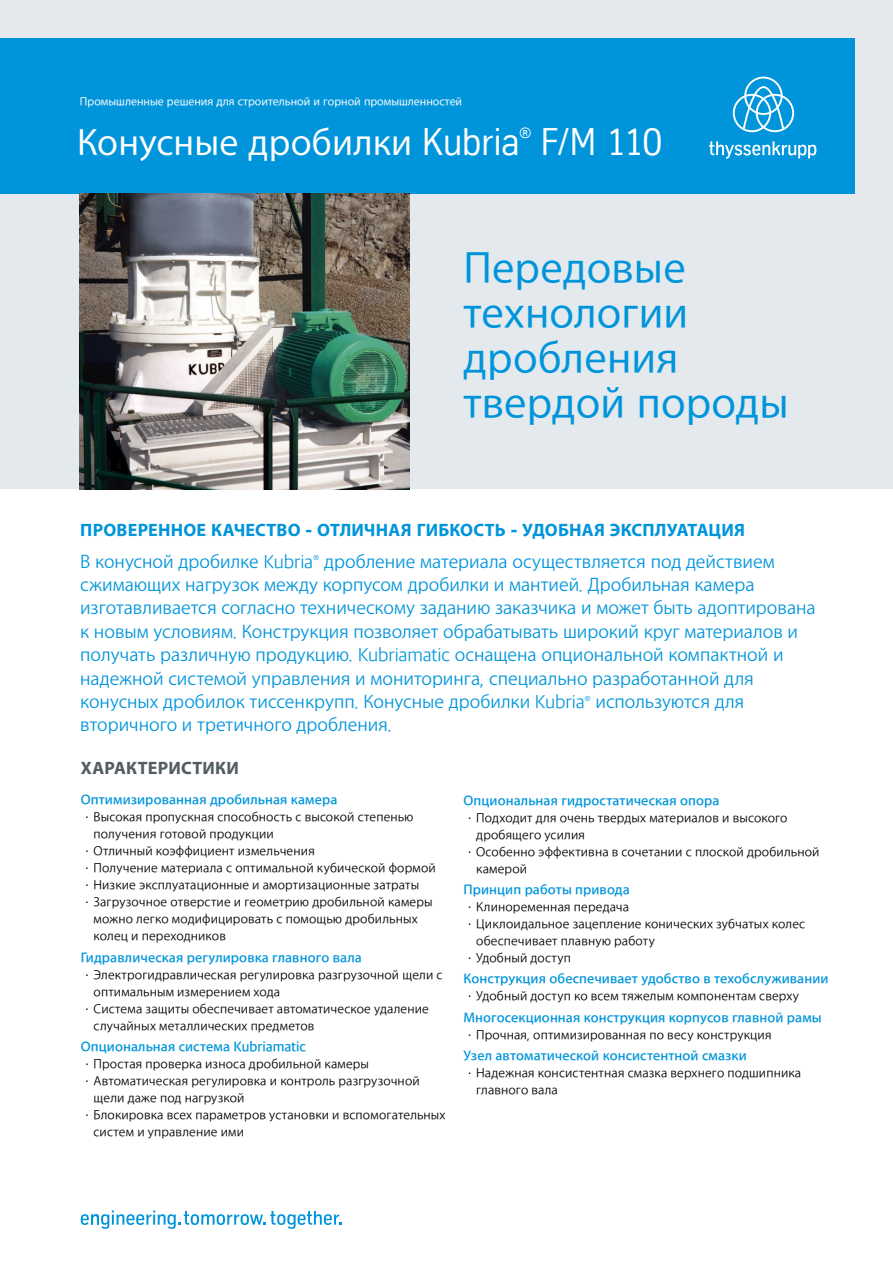
<style>
.page{position:relative;width:893px;height:1263px;background:#fff}
.page>*{position:absolute;margin:0;border:0;box-sizing:border-box;transform-origin:0 0}
.t1{font:45px/45px "Apple SD Gothic Neo";letter-spacing:.005em;color:#0095db}
.t2{font:38.25px "Apple SD Gothic Neo";letter-spacing:.005em;color:#fff}
.t3{font:37.5px "TK Type";color:#fff}
.t4{font:300 19.5px/23.4px "Apple SD Gothic Neo";color:#0095db}
.t5{font:800 18px "Apple SD Gothic Neo";letter-spacing:.01em;color:#0095db}
.t6{font:800 18px "Apple SD Gothic Neo";letter-spacing:.01em;color:#525c61}
.t7{font:14.4px "TK Type";color:#fff}
.t8{font:600 14.25px "Apple SD Gothic Neo";letter-spacing:.01em;color:#0095db}
.t9{font:300 13.5px/17px "Apple SD Gothic Neo";letter-spacing:.01em;color:#000}
.t10{font:12px "Apple SD Gothic Neo";color:#fff}
.t11{font:7.05px "TK Type";color:#0095db}
.s1{font-family:"TK Type";font-size:37.5px}
.s2{font-family:"TK Type";font-weight:400}
</style>
<div class="page">
<svg style="left:81px;top:1210px;width:260px;height:19px"></svg>
<div style="left:0;top:0;width:893px;height:489px;background:#e3e9ec"></div>
<div style="left:0;top:38px;width:855px;height:155px;background:#0095db"></div>
<svg style="left:733px;top:77px;width:61px;height:55px"></svg>
<svg style="left:709px;top:141px;width:107px;height:18px"></svg>
<img style="left:80px;top:193px;width:329px;height:296px">
<p class="t10" style="left:80px;top:96px;width:384px">Промышленные решения для строительной и горной промышленностей</p>
<h2 class="t2" style="left:77px;top:126px;width:444px">Конусные дробилки <span class="s1">Kubria</span></h2>
<p class="t7" style="left:519px;top:125px;width:13px">®</p>
<h3 class="t3" style="left:541px;top:121px;width:123px">F/M 110</h3>
<h1 class="t1" style="left:463px;top:249px;width:327px">Передовые технологии дробления твердой породы</h1>
<h3 class="t5" style="left:80px;top:522px;width:666px">ПРОВЕРЕННОЕ КАЧЕСТВО - ОТЛИЧНАЯ ГИБКОСТЬ - УДОБНАЯ ЭКСПЛУАТАЦИЯ</h3>
<h3 class="t4" style="left:80px;top:551px;width:235px">В конусной дробилке Kubria</h3>
<p class="t11" style="left:314px;top:554px;width:7px">®</p>
<p class="t4" style="left:80px;top:551px;width:737px;text-indent:244px">дробление материала осуществляется под действием сжимающих нагрузок между корпусом дробилки и мантией. Дробильная камера изготавливается согласно техническому заданию заказчика и может быть адоптирована к новым условиям. Конструкция позволяет обрабатывать широкий круг материалов и получать различную продукцию. Kubriamatic оснащена опциональной компактной и надежной системой управления и мониторинга, специально разработанной для конусных дробилок тиссенкрупп. Конусные дробилки Kubria</p>
<p class="t11" style="left:585px;top:694px;width:7px">®</p>
<h3 class="t4" style="left:595px;top:691px;width:150px">используются для</h3>
<h3 class="t4" style="left:80px;top:715px;width:313px">вторичного и третичного дробления.</h3>
<h3 class="t6" style="left:81px;top:761px;width:159px">ХАРАКТЕРИСТИКИ</h3>
<p class="t8" style="left:81px;top:794px;width:258px">Оптимизированная дробильная камера</p>
<p class="t9" style="left:85px;top:810px;width:330px"><span class="s2">·</span> Высокая пропускная способность с высокой степенью</p>
<p class="t9" style="left:94px;top:827px;width:182px">получения готовой продукции</p>
<p class="t9" style="left:85px;top:844px;width:231px"><span class="s2">·</span> Отличный коэффициент измельчения</p>
<p class="t9" style="left:85px;top:861px;width:352px"><span class="s2">·</span> Получение материала с оптимальной кубической формой</p>
<p class="t9" style="left:85px;top:878px;width:336px"><span class="s2">·</span> Низкие эксплуатационные и амортизационные затраты</p>
<p class="t9" style="left:85px;top:895px;width:349px"><span class="s2">·</span> Загрузочное отверстие и геометрию дробильной камеры</p>
<p class="t9" style="left:94px;top:912px;width:326px">можно легко модифицировать с помощью дробильных</p>
<p class="t9" style="left:94px;top:929px;width:134px">колец и переходников</p>
<p class="t8" style="left:81px;top:951px;width:283px">Гидравлическая регулировка главного вала</p>
<p class="t9" style="left:85px;top:967px;width:359px"><span class="s2">·</span> Электрогидравлическая регулировка разгрузочной щели с</p>
<p class="t9" style="left:94px;top:984px;width:188px">оптимальным измерением хода</p>
<p class="t9" style="left:85px;top:1001px;width:345px"><span class="s2">·</span> Система защиты обеспечивает автоматическое удаление</p>
<p class="t9" style="left:94px;top:1018px;width:222px">случайных металлических предметов</p>
<p class="t8" style="left:81px;top:1041px;width:227px">Опциональная система Kubriamatic</p>
<p class="t9" style="left:85px;top:1057px;width:286px"><span class="s2">·</span> Простая проверка износа дробильной камеры</p>
<p class="t9" style="left:85px;top:1074px;width:336px"><span class="s2">·</span> Автоматическая регулировка и контроль разгрузочной</p>
<p class="t9" style="left:94px;top:1091px;width:152px">щели даже под нагрузкой</p>
<p class="t9" style="left:85px;top:1108px;width:362px"><span class="s2">·</span> Блокировка всех параметров установки и вспомогательных</p>
<p class="t9" style="left:94px;top:1125px;width:152px">систем и управление ими</p>
<p class="t8" style="left:463px;top:794px;width:257px">Опциональная гидростатическая опора</p>
<p class="t9" style="left:468px;top:810px;width:321px"><span class="s2">·</span> Подходит для очень твердых материалов и высокого</p>
<p class="t9" style="left:476px;top:827px;width:110px">дробящего усилия</p>
<p class="t9" style="left:468px;top:844px;width:353px"><span class="s2">·</span> Особенно эффективна в сочетании с плоской дробильной</p>
<p class="t9" style="left:476px;top:861px;width:52px">камерой</p>
<p class="t8" style="left:463px;top:883px;width:168px">Принцип работы привода</p>
<p class="t9" style="left:468px;top:899px;width:163px"><span class="s2">·</span> Клиноременная передача</p>
<p class="t9" style="left:468px;top:916px;width:339px"><span class="s2">·</span> Циклоидальное зацепление конических зубчатых колес</p>
<p class="t9" style="left:476px;top:933px;width:180px">обеспечивает плавную работу</p>
<p class="t9" style="left:468px;top:950px;width:105px"><span class="s2">·</span> Удобный доступ</p>
<p class="t8" style="left:463px;top:973px;width:366px">Конструкция обеспечивает удобство в техобслуживании</p>
<p class="t9" style="left:468px;top:989px;width:333px"><span class="s2">·</span> Удобный доступ ко всем тяжелым компонентам сверху</p>
<p class="t8" style="left:463px;top:1011px;width:360px">Многосекционная конструкция корпусов главной рамы</p>
<p class="t9" style="left:468px;top:1027px;width:305px"><span class="s2">·</span> Прочная, оптимизированная по весу конструкция</p>
<p class="t8" style="left:463px;top:1050px;width:285px">Узел автоматической консистентной смазки</p>
<p class="t9" style="left:476px;top:1066px;width:326px;text-indent:-9px"><span class="s2">·</span> Надежная консистентная смазка верхнего подшипника главного вала</p>
</div>
